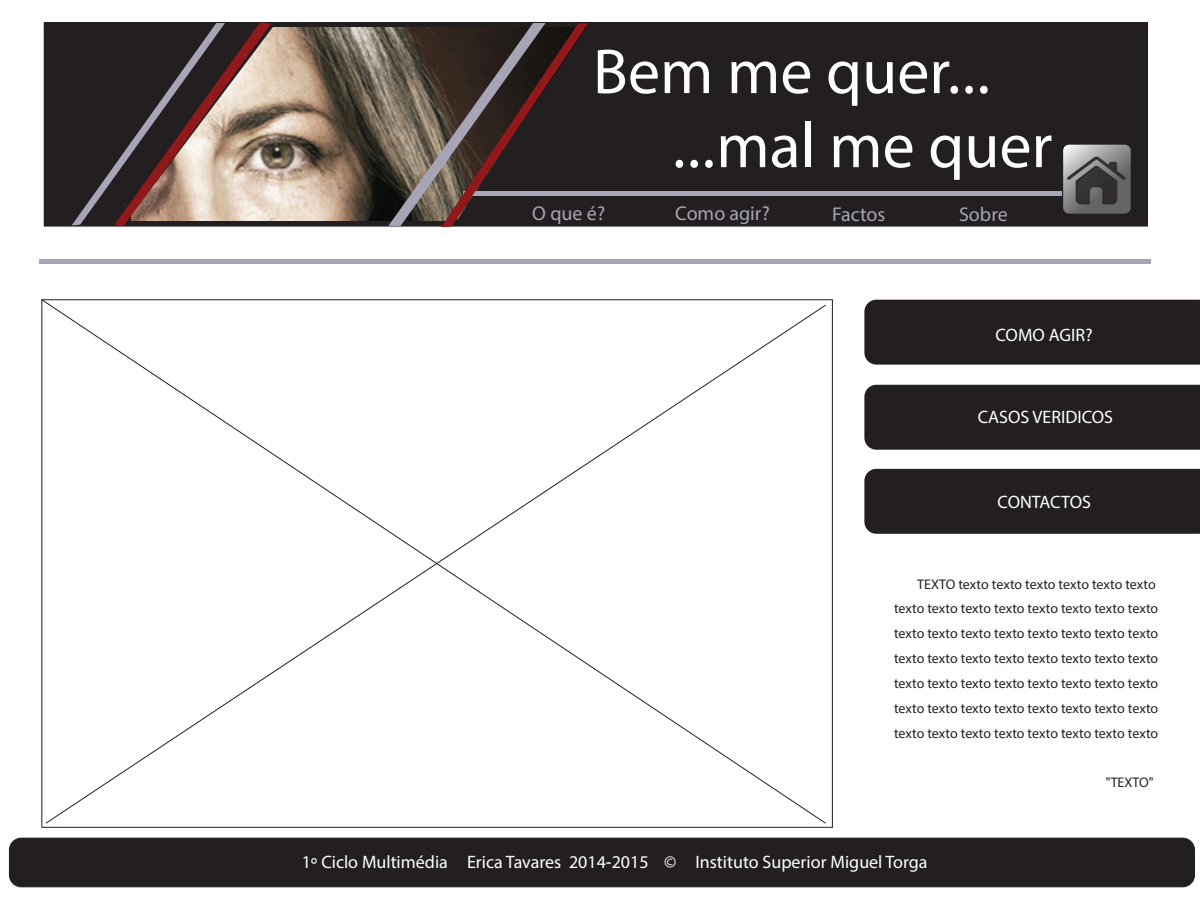
<style>
.page{position:relative;width:1200px;height:921px;background:#fff}
.page>*{position:absolute;margin:0;border:0;box-sizing:border-box;transform-origin:0 0}
.t1{font:64px "Myriad Hebrew";color:#fff}
.t2{font:20px "Myriad Hebrew";color:#a7a4b5}
.t3{font:18px "Myriad Hebrew";color:#fff}
.t4{font:14px/24.8px "Myriad Hebrew";letter-spacing:-.005em;color:#231f20}
</style>
<div class="page">
<div style="left:43px;top:21px;width:1106px;height:206px;background:#231f20;border:1px solid #fff"></div>
<div style="left:864px;top:299px;width:336px;height:65px;background:#231f20"></div>
<div style="left:864px;top:384px;width:336px;height:65px;background:#231f20"></div>
<div style="left:864px;top:468px;width:336px;height:65px;background:#231f20"></div>
<img style="left:276px;top:28px;width:112px;height:193px">
<svg style="left:271px;top:27px;width:5px;height:194px"></svg>
<hr style="left:463px;top:192px;width:599px;height:4px;background:#a7a4b5">
<svg style="left:72px;top:22px;width:199px;height:204px"></svg>
<svg style="left:388px;top:23px;width:201px;height:204px"></svg>
<hr style="left:39px;top:260px;width:1112px;height:4px;background:#a7a4b5">
<svg style="left:1063px;top:145px;width:68px;height:68px"></svg>
<img style="left:1065px;top:146px;width:63px;height:63px">
<svg style="left:41px;top:299px;width:786px;height:525px"></svg>
<div style="left:9px;top:837px;width:1186px;height:49px;background:#231f20;border-radius:12px"></div>
<div style="left:9px;top:837px;width:1186px;height:49px;border:1px solid #231f20;border-radius:12px"></div>
<h1 class="t1" style="left:593px;top:37px;width:400px">Bem me quer...</h1>
<h1 class="t1" style="left:672px;top:111px;width:382px">...mal me quer</h1>
<h2 class="t2" style="left:532px;top:202px;width:75px">O que é?</h2>
<h2 class="t2" style="left:675px;top:202px;width:96px">Como agir?</h2>
<h2 class="t2" style="left:832px;top:203px;width:55px">Factos</h2>
<h2 class="t2" style="left:959px;top:203px;width:50px">Sobre</h2>
<p class="t3" style="left:996px;top:325px;width:99px">COMO AGIR?</p>
<p class="t3" style="left:978px;top:407px;width:137px">CASOS VERIDICOS</p>
<p class="t3" style="left:998px;top:492px;width:95px">CONTACTOS</p>
<p class="t4" style="left:894px;top:572px;width:266px;text-indent:23px">TEXTO texto texto texto texto texto texto texto texto texto texto texto texto texto texto texto texto texto texto texto texto texto texto texto texto texto texto texto texto texto texto texto texto texto texto texto texto texto texto texto texto texto texto texto texto texto texto texto texto texto texto texto texto texto texto</p>
<p class="t4" style="left:1106px;top:770px;width:49px">"TEXTO"</p>
<p class="t3" style="left:302px;top:851px;width:627px">1º Ciclo Multimédia Erica Tavares 2014-2015 © Instituto Superior Miguel Torga</p>
</div>
